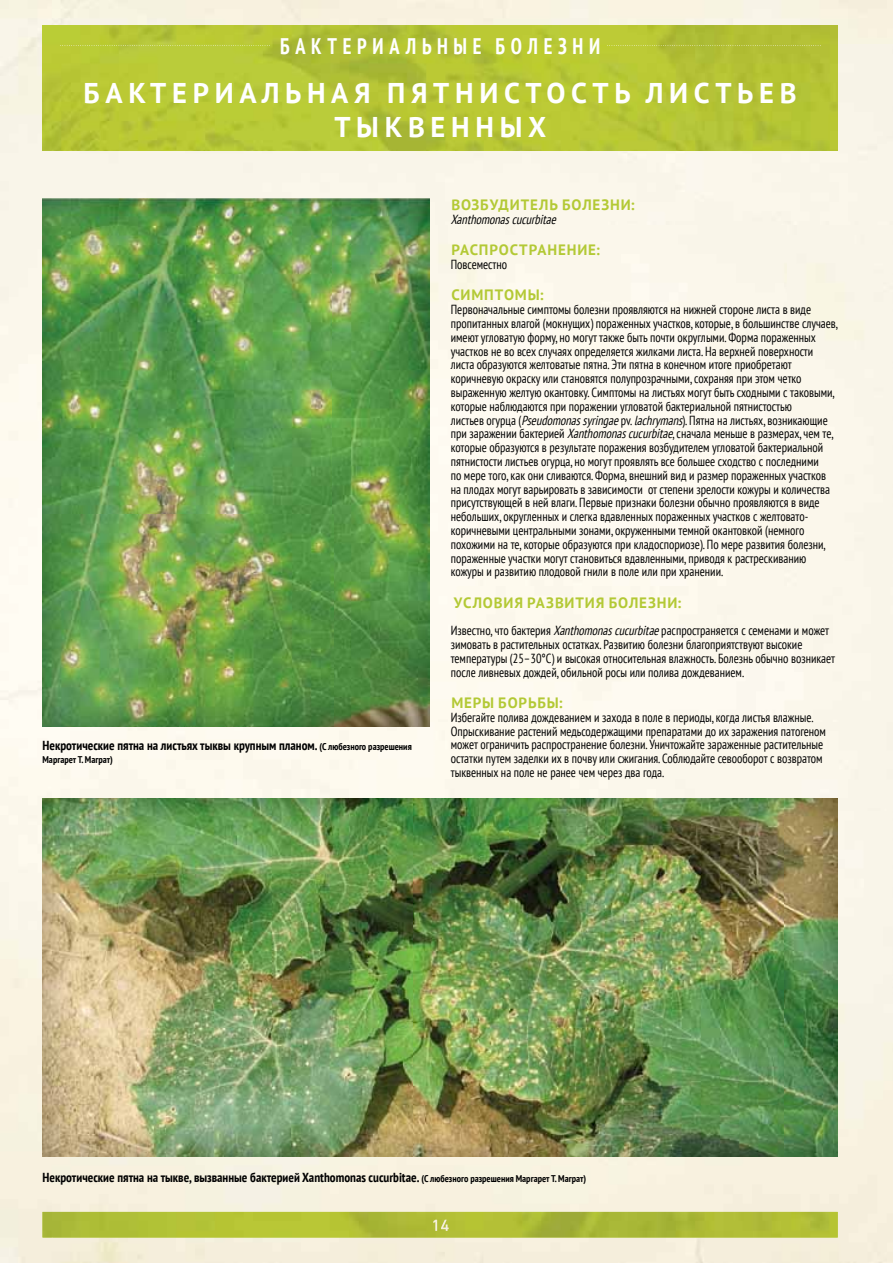
<style>
.page{position:relative;width:893px;height:1263px;background:#fff}
.page>*{position:absolute;margin:0;border:0;box-sizing:border-box;transform-origin:0 0}
.t1{font:700 28.5px/34.2px "PT Sans";letter-spacing:.2em;color:#fff;text-align:center}
.t2{font:700 condensed 22.5px "PT Sans";letter-spacing:.28em;color:#fff;scale:.9 1}
.t3{font:700 15px "PT Sans";letter-spacing:.055em;color:#b3c935}
.t4{font:condensed 13.2px/13.8px "PT Sans";color:#000;scale:.94 1}
.t5{font:italic condensed 13.2px "PT Sans";color:#000;scale:.94 1}
.t6{font:700 condensed 13.05px "PT Sans";color:#000}
.t7{font:700 condensed 9.75px "PT Sans";color:#000}
.s1{font-size:9.75px}
.s2{font-style:italic}
</style>
<div class="page">
<img style="left:0;top:0;width:52px;height:1263px">
<div style="left:52px;top:0;width:841px;height:44px;background:#f8f3e1"></div>
<div style="left:52px;top:135px;width:841px;height:90px;background:#f9f5e9"></div>
<div style="left:52px;top:722px;width:841px;height:90px;background:#fbf7ed"></div>
<div style="left:52px;top:1128px;width:841px;height:135px;background:#f7f1df"></div>
<div style="left:429px;top:225px;width:464px;height:497px;background:#fefaee"></div>
<img style="left:43px;top:1212px;width:795px;height:25px">
<img style="left:433px;top:1220px;width:16px;height:11px">
<img style="left:43px;top:799px;width:795px;height:358px">
<img style="left:43px;top:198px;width:386px;height:528px">
<img style="left:43px;top:26px;width:795px;height:124px">
<svg style="left:60px;top:45px;width:210px;height:1px"></svg>
<svg style="left:607px;top:45px;width:214px;height:1px"></svg>
<p class="t2" style="left:280px;top:31px;width:357px">БАКТЕРИАЛЬНЫЕ БОЛЕЗНИ</p>
<p class="t1" style="left:84px;top:75px;width:714px">БАКТЕРИАЛЬНАЯ ПЯТНИСТОСТЬ ЛИСТЬЕВ<br>ТЫКВЕННЫХ</p>
<p class="t6" style="left:43px;top:737px;width:371px">Некротические пятна на листьях тыквы крупным планом. <span class="s1">(С любезного разрешения</span></p>
<p class="t7" style="left:43px;top:754px;width:72px">Маргарет Т. Маграт)</p>
<p class="t3" style="left:451px;top:195px;width:185px">ВОЗБУДИТЕЛЬ БОЛЕЗНИ:</p>
<p class="t5" style="left:451px;top:210px;width:117px">Xanthomonascucurbitae</p>
<p class="t3" style="left:451px;top:240px;width:150px">РАСПРОСТРАНЕНИЕ:</p>
<p class="t4" style="left:451px;top:257px;width:62px">Повсеместно</p>
<p class="t3" style="left:451px;top:285px;width:94px">СИМПТОМЫ:</p>
<p class="t4" style="left:451px;top:302px;width:414px">Первоначальные симптомы болезни проявляются на нижней стороне листа в виде пропитанных влагой (мокнущих) пораженных участков, которые, в большинстве случаев, имеют угловатую форму, но могут также быть почти округлыми. Форма пораженных участков не во всех случаях определяется жилками листа. На верхней поверхности листа образуются желтоватые пятна. Эти пятна в конечном итоге приобретают коричневую окраску или становятся полупрозрачными, сохраняя при этом четко выраженную желтую окантовку. Симптомы на листьях могут быть сходными с таковыми, которые наблюдаются при поражении угловатой бактериальной пятнистостью<br>листьев огурца (<span class="s2">Pseudomonassyringae</span>pv. <span class="s2">lachrymans</span>). Пятна на листьях, возникающие при заражении бактерией <span class="s2">Xanthomonascucurbitae</span>, сначала меньше в размерах, чем те, которые образуются в результате поражения возбудителем угловатой бактериальной пятнистости листьев огурца, но могут проявлять все большее сходство с последними<br>по мере того, как они сливаются. Форма, внешний вид и размер пораженных участков на плодах могут варьировать в зависимости от степени зрелости кожуры и количества присутствующей в ней влаги. Первые признаки болезни обычно проявляются в виде небольших, округленных и слегка вдавленных пораженных участков с желтовато&shy;коричневыми центральными зонами, окруженными темной окантовкой (немного похожими на те, которые образуются при кладоспориозе). По мере развития болезни, пораженные участки могут становиться вдавленными, приводя к растрескиванию кожуры и развитию плодовой гнили в поле или при хранении.</p>
<p class="t3" style="left:454px;top:593px;width:229px">УСЛОВИЯ РАЗВИТИЯ БОЛЕЗНИ:</p>
<p class="t4" style="left:451px;top:623px;width:410px">Известно, что бактерия <span class="s2">Xanthomonascucurbitae</span>распространяется с семенами и может зимовать в растительных остатках. Развитию болезни благоприятствуют высокие температуры (25–30°С) и высокая относительная влажность. Болезнь обычно возникает после ливневых дождей, обильной росы или полива дождеванием.</p>
<p class="t3" style="left:451px;top:693px;width:113px">МЕРЫ БОРЬБЫ:</p>
<p class="t4" style="left:451px;top:710px;width:401px">Избегайте полива дождеванием и захода в поле в периоды, когда листья влажные.<br>Опрыскивание растений медьсодержащими препаратами до их заражения патогеном может ограничить распространение болезни. Уничтожайте зараженные растительные остатки путем заделки их в почву или сжигания. Соблюдайте севооборот с возвратом тыквенных на поле не ранее чем через два года.</p>
<p class="t6" style="left:43px;top:1168px;width:545px">Некротические пятна на тыкве, вызванные бактерией Xanthomonas cucurbitae. <span class="s1">(С любезного разрешения Маргарет Т. Маграт)</span></p>
</div>
